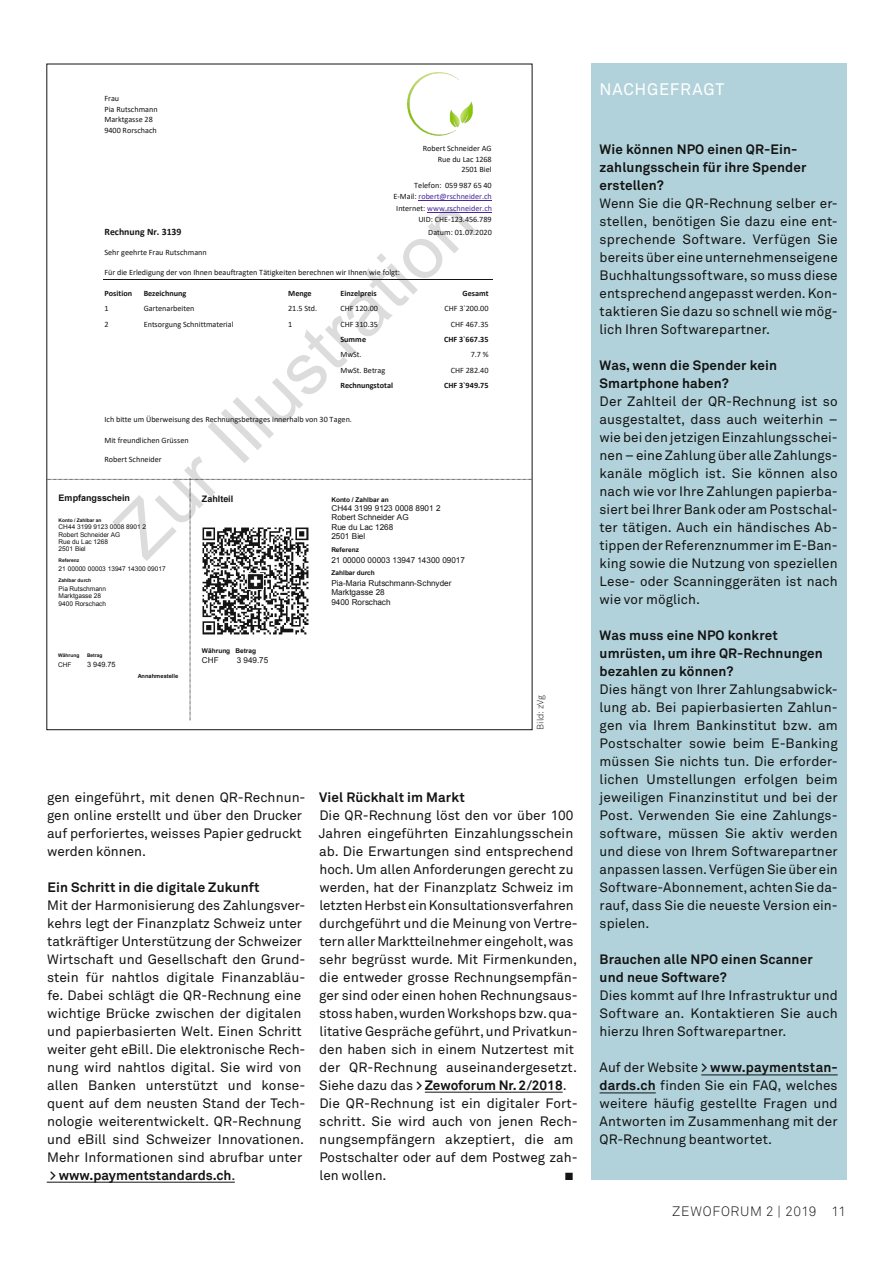
<style>
.page{position:relative;width:893px;height:1263px;background:#fff}
.page>*{position:absolute;margin:0;border:0;box-sizing:border-box;transform-origin:0 0}
.t1{font:16.5px "Akkurat Std";letter-spacing:.04em;color:#fff}
.t2{font:13.5px/18px "Akkurat Std";color:#131413;text-align:justify}
.t3{font:700 13.5px/18px "Akkurat";letter-spacing:.01em;color:#131413}
.t4{font:300 13.5px "Akkurat Std";letter-spacing:.045em;color:#131413}
.t5{font:10.5px "Zapf Dingbats ITC";color:#131413}
.t6{font:700 9.75px "Calibri";color:#131413}
.t7{font:700 9px "Arial";letter-spacing:-.005em;color:#131413}
.t8{font:300 9px "Akkurat Std";letter-spacing:.01em;color:#131413}
.t9{font:8.1px/10.5px "Calibri";color:#131413;text-align:right}
.t10{font:8.1px/9.3px "Arial";letter-spacing:-.005em;color:#131413}
.t11{font:700 8.1px "Calibri";color:#131413}
.t12{font:7.35px "Arial";color:#131413}
.t13{font:6.45px/7.5px "Arial";letter-spacing:.005em;color:#131413}
.t14{font:700 6.45px "Arial";letter-spacing:.005em;color:#131413}
.t15{font:700 5.7px "Arial";color:#131413}
.t16{font:700 4.95px "Arial";letter-spacing:-.015em;color:#131413}
.t17{font:700 4.95px "Arial";letter-spacing:.015em;color:#131413}
.s1{color:#48279a}
.s2{font-weight:700}
</style>
<div class="page">
<hr style="left:47px;top:1182px;width:188px;height:1px;background:#131413">
<hr style="left:425px;top:1092px;width:138px;height:1px;background:#131413">
<div style="left:591px;top:64px;width:255px;height:1116px;background:#b2d2db"></div>
<hr style="left:701px;top:1074px;width:137px;height:1px;background:#131413">
<hr style="left:600px;top:1092px;width:56px;height:1px;background:#131413">
<div style="left:208px;top:421px;width:41px;height:42px;background:#b9b9ba;border-radius:5px;opacity:.5"></div>
<div style="left:221px;top:409px;width:41px;height:41px;background:#b9b9ba;border-radius:5px;opacity:.5"></div>
<div style="left:233px;top:397px;width:41px;height:41px;background:#b9b9ba;border-radius:5px;opacity:.5"></div>
<svg style="left:254px;top:209px;width:223px;height:214px"></svg>
<hr style="left:419px;top:200px;width:73px;height:1px;background:#48279a">
<hr style="left:427px;top:212px;width:65px;height:1px;background:#48279a">
<hr style="left:103px;top:280px;width:390px;height:1px;background:#131413">
<img style="left:407px;top:73px;width:66px;height:62px">
<svg style="left:49px;top:456px;width:481px;height:265px"></svg>
<img style="left:202px;top:528px;width:106px;height:106px">
<img style="left:248px;top:573px;width:16px;height:17px">
<p class="t9" style="left:105px;top:93px;width:55px;text-align:left">Frau<br>Pia Rutschmann<br>Marktgasse 28<br>9400 Rorschach</p>
<p class="t9" style="left:423px;top:143px;width:70px">Robert Schneider AG<br>Rue du Lac 1268<br>2501 Biel</p>
<p class="t9" style="left:393px;top:179px;width:100px;line-height:11.6px">Telefon: 059 987 65 40<br>E-Mail: <span class="s1">robert@rschneider.ch<br></span>Internet: <span class="s1">www.rschneider.ch<br></span>UID: CHE-123.456.789</p>
<p class="t6" style="left:105px;top:225px;width:78px">Rechnung Nr. 3139</p>
<p class="t9" style="left:428px;top:227px;width:65px">Datum: 01.07.2020</p>
<p class="t9" style="left:104px;top:247px;width:104px">Sehr geehrte Frau Rutschmann</p>
<p class="t9" style="left:104px;top:267px;width:297px">Für die Erledigung der von Ihnen beauftragten Tätigkeiten berechnen wir Ihnen wie folgt:</p>
<p class="t11" style="left:105px;top:287px;width:29px">Position</p>
<p class="t11" style="left:144px;top:287px;width:44px">Bezeichnung</p>
<p class="t11" style="left:288px;top:287px;width:25px">Menge</p>
<p class="t11" style="left:340px;top:287px;width:38px">Einzelpreis</p>
<p class="t11" style="left:463px;top:287px;width:28px">Gesamt</p>
<p class="t9" style="left:105px;top:303px;width:6px">1</p>
<p class="t9" style="left:144px;top:303px;width:52px">Gartenarbeiten</p>
<p class="t9" style="left:288px;top:303px;width:30px">21.5 Std.</p>
<p class="t9" style="left:340px;top:303px;width:39px">CHF 120.00</p>
<p class="t9" style="left:444px;top:303px;width:46px">CHF 3`200.00</p>
<p class="t9" style="left:105px;top:318px;width:6px">2</p>
<p class="t9" style="left:144px;top:318px;width:92px">Entsorgung Schnittmaterial</p>
<p class="t9" style="left:288px;top:318px;width:6px">1</p>
<p class="t9" style="left:340px;top:318px;width:39px">CHF 310.35</p>
<p class="t9" style="left:451px;top:318px;width:39px">CHF 467.35</p>
<p class="t11" style="left:340px;top:333px;width:27px">Summe</p>
<p class="t11" style="left:444px;top:333px;width:46px">CHF 3`667.35</p>
<p class="t9" style="left:340px;top:349px;width:23px">MwSt.</p>
<p class="t9" style="left:471px;top:349px;width:19px">7.7 %</p>
<p class="t9" style="left:340px;top:364px;width:46px">MwSt. Betrag</p>
<p class="t9" style="left:451px;top:364px;width:39px">CHF 282.40</p>
<p class="t11" style="left:340px;top:379px;width:54px">Rechnungstotal</p>
<p class="t11" style="left:444px;top:379px;width:46px">CHF 3`949.75</p>
<p class="t9" style="left:105px;top:414px;width:249px">Ich bitte um Überweisung des Rechnungsbetrages innerhalb von 30 Tagen.</p>
<p class="t9" style="left:105px;top:435px;width:86px">Mit freundlichen Grüssen</p>
<p class="t9" style="left:105px;top:453px;width:59px">Robert Schneider</p>
<p class="t7" style="left:202px;top:493px;width:33px">Zahlteil</p>
<p class="t14" style="left:331px;top:495px;width:59px">Konto / Zahlbar an</p>
<p class="t10" style="left:331px;top:504px;width:111px">CH44 3199 9123 0008 8901 2<br>Robert Schneider AG<br>Rue du Lac 1268<br>2501 Biel</p>
<p class="t14" style="left:331px;top:545px;width:29px">Referenz</p>
<p class="t10" style="left:331px;top:555px;width:135px">21 00000 00003 13947 14300 09017</p>
<p class="t14" style="left:331px;top:569px;width:45px">Zahlbar durch</p>
<p class="t10" style="left:331px;top:579px;width:121px">Pia-Maria Rutschmann-Schnyder<br>Marktgasse 28<br>9400 Rorschach</p>
<p class="t7" style="left:59px;top:492px;width:73px">Empfangsschein</p>
<p class="t16" style="left:59px;top:517px;width:44px">Konto / Zahlbar an</p>
<p class="t13" style="left:59px;top:523px;width:89px">CH44 3199 9123 0008 8901 2<br>Robert Schneider AG<br>Rue du Lac 1268<br>2501 Biel</p>
<p class="t16" style="left:59px;top:557px;width:22px">Referenz</p>
<p class="t13" style="left:59px;top:565px;width:109px">21 00000 00003 13947 14300 09017</p>
<p class="t16" style="left:59px;top:577px;width:34px">Zahlbar durch</p>
<p class="t13" style="left:59px;top:585px;width:49px">Pia Rutschmann<br>Marktgasse 28<br>9400 Rorschach</p>
<p class="t17" style="left:58px;top:652px;width:23px">Währung</p>
<p class="t16" style="left:87px;top:652px;width:17px">Betrag</p>
<p class="t13" style="left:58px;top:661px;width:15px">CHF</p>
<p class="t12" style="left:87px;top:659px;width:30px">3 949.75</p>
<p class="t15" style="left:138px;top:672px;width:42px">Annahmestelle</p>
<p class="t14" style="left:202px;top:646px;width:56px">Währung Betrag</p>
<p class="t10" style="left:202px;top:655px;width:18px">CHF</p>
<p class="t10" style="left:237px;top:655px;width:33px">3 949.75</p>
<p class="t8" style="left:535px;top:730px;width:36px;rotate:-90deg">Bild: zVg</p>
<p class="t2" style="left:47px;top:788px;width:260px;text-align:left">gen eingeführt, mit denen QR-Rechnun&shy;gen online erstellt und über den Drucker auf perforiertes, weisses Papier gedruckt werden können.</p>
<p class="t3" style="left:47px;top:878px;width:213px">Ein Schritt in die digitale Zukunft</p>
<p class="t2" style="left:47px;top:896px;width:260px;text-align:left">Mit der Harmonisierung des Zahlungsver&shy;kehrs legt der Finanzplatz Schweiz unter tatkräftiger Unterstützung der Schweizer Wirtschaft und Gesellschaft den Grund&shy;stein für nahtlos digitale Finanzabläu&shy;fe. Dabei schlägt die QR-Rechnung eine wichtige Brücke zwischen der digitalen und papierbasierten Welt. Einen Schritt weiter geht eBill. Die elektronische Rech&shy;nung wird nahtlos digital. Sie wird von allen Banken unterstützt und konse&shy;quent auf dem neusten Stand der Tech&shy;nologie weiterentwickelt. QR-Rechnung und eBill sind Schweizer Innovationen.<br>Mehr Informationen sind abrufbar unter <span class="s2">&gt; www.paymentstandards.ch</span>.</p>
<p class="t3" style="left:319px;top:788px;width:147px">Viel Rückhalt im Markt</p>
<p class="t2" style="left:319px;top:806px;width:260px;text-align:left">Die QR-Rechnung löst den vor über 100<br>Jahren eingeführten Einzahlungsschein ab. Die Erwartungen sind entsprechend hoch. Um allen Anforderungen gerecht zu werden, hat der Finanzplatz Schweiz im letzten Herbst ein Konsultationsverfahren durchgeführt und die Meinung von Vertre&shy;tern aller Marktteilnehmer eingeholt, was sehr begrüsst wurde. Mit Firmenkunden, die entweder grosse Rechnungsempfän&shy;ger sind oder einen hohen Rechnungsaus&shy;stoss haben, wurden Workshops bzw. qua&shy;litative Gespräche geführt, und Privatkun&shy;den haben sich in einem Nutzertest mit der QR-Rechnung auseinandergesetzt.<br>Siehe dazu das <span class="s2">&gt; Zewoforum Nr. 2/2018</span>.<br>Die QR-Rechnung ist ein digitaler Fort&shy;schritt. Sie wird auch von jenen Rech&shy;nungsempfängern akzeptiert, die am Postschalter oder auf dem Postweg zah&shy;len wollen.</p>
<p class="t5" style="left:565px;top:1171px;width:9px">■</p>
<p class="t1" style="left:600px;top:80px;width:126px">NACHGEFRAGT</p>
<p class="t3" style="left:600px;top:140px;width:208px">Wie können NPO einen QR-Ein&shy;zahlungsschein für ihre Spender erstellen?</p>
<p class="t2" style="left:600px;top:194px;width:240px">Wenn Sie die QR-Rechnung selber er&shy;stellen, benötigen Sie dazu eine ent&shy;sprechende Software. Verfügen Sie bereits über eine unternehmenseigene Buchhaltungssoftware, so muss diese entsprechend angepasst werden. Kon&shy;taktieren Sie dazu so schnell wie mög&shy;lich Ihren Softwarepartner.</p>
<p class="t3" style="left:600px;top:356px;width:179px">Was, wenn die Spender kein<br>Smartphone haben?</p>
<p class="t2" style="left:600px;top:392px;width:240px">Der Zahlteil der QR-Rechnung ist so ausgestaltet, dass auch weiterhin – wie bei den jetzigen Einzahlungsschei&shy;nen – eine Zahlung über alle Zahlungs&shy;kanäle möglich ist. Sie können also nach wie vor Ihre Zahlungen papierba&shy;siert bei Ihrer Bank oder am Postschal&shy;ter tätigen. Auch ein händisches Ab&shy;tippen der Referenznummer im E-Ban&shy;king sowie die Nutzung von speziellen Lese- oder Scanninggeräten ist nach wie vor möglich.</p>
<p class="t3" style="left:600px;top:626px;width:225px">Was muss eine NPO konkret umrüsten, um ihre QR-Rechnungen bezahlen zu können?</p>
<p class="t2" style="left:600px;top:680px;width:240px">Dies hängt von Ihrer Zahlungsabwick&shy;lung ab. Bei papierbasierten Zahlun&shy;gen via Ihrem Bankinstitut bzw. am Postschalter sowie beim E-Banking müssen Sie nichts tun. Die erforder&shy;lichen Umstellungen erfolgen beim jeweiligen Finanzinstitut und bei der Post. Verwenden Sie eine Zahlungs&shy;software, müssen Sie aktiv werden und diese von Ihrem Softwarepartner anpassen lassen. Verfügen Sie über ein Software-Abonnement, achten Sie da&shy;rauf, dass Sie die neueste Version ein&shy;spielen.</p>
<p class="t3" style="left:600px;top:950px;width:215px">Brauchen alle NPO einen Scanner und neue Software?</p>
<p class="t2" style="left:600px;top:986px;width:240px">Dies kommt auf Ihre Infrastruktur und Software an. Kontaktieren Sie auch hierzu Ihren Softwarepartner.</p>
<p class="t2" style="left:600px;top:1058px;width:240px">Auf der Website <span class="s2">&gt; www.paymentstan&shy;dards.ch</span> finden Sie ein FAQ, welches weitere häufig gestellte Fragen und Antworten im Zusammenhang mit der QR-Rechnung beantwortet.</p>
<p class="t4" style="left:672px;top:1203px;width:175px">ZEWOFORUM 2 | 2019 11</p>
</div>
